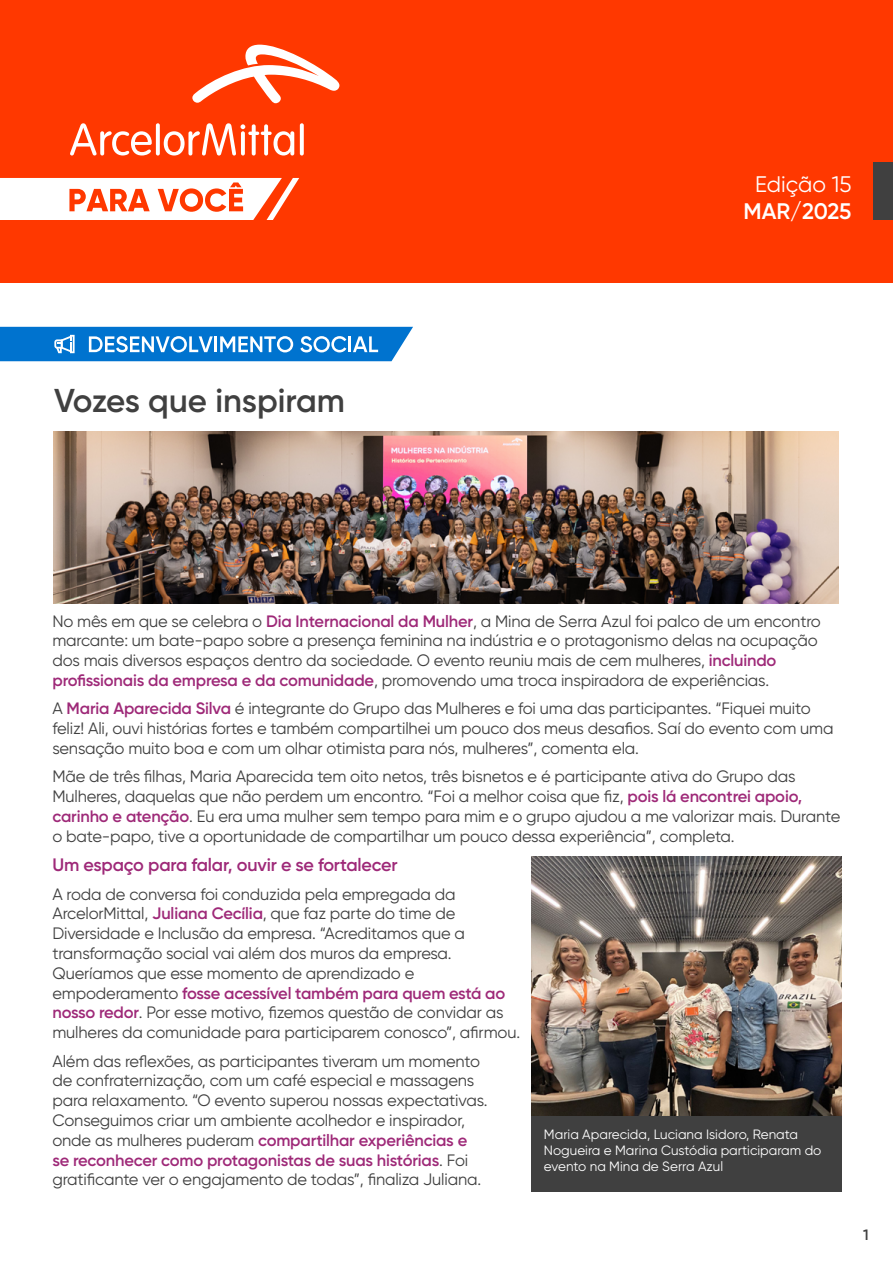
<style>
.page{position:relative;width:893px;height:1263px;background:#fff}
.page>*{position:absolute;margin:0;border:0;box-sizing:border-box;transform-origin:0 0}
.t1{font:600 33px "Gilroy";color:#404040}
.t2{font:22.5px "Gilroy";color:#fff}
.t3{font:600 22.5px "Gilroy";letter-spacing:-.01em;color:#fff}
.t4{font:600 18px "Gilroy";letter-spacing:-.01em;color:#9e2978}
.t5{font:16.5px/19.8px "Gilroy";letter-spacing:-.01em;color:#404040}
.t6{font:600 15px "Gilroy";color:#404040}
.t7{font:13.5px/16.2px "Gilroy";color:#fff}
.s1{font-weight:600;color:#9e2978}
</style>
<div class="page">
<div style="left:0;top:0;width:893px;height:283px;background:#ff3800"></div>
<div style="left:873px;top:162px;width:20px;height:58px;background:#404040"></div>
<svg style="left:0;top:178px;width:299px;height:42px"></svg>
<svg style="left:192px;top:45px;width:147px;height:58px"></svg>
<svg style="left:156px;top:123px;width:4px;height:32px"></svg>
<svg style="left:70px;top:123px;width:82px;height:32px"></svg>
<svg style="left:300px;top:123px;width:4px;height:32px"></svg>
<svg style="left:164px;top:123px;width:130px;height:33px"></svg>
<svg style="left:0;top:327px;width:413px;height:34px;background:#2b8ad7"></svg>
<img style="left:53px;top:432px;width:786px;height:172px">
<img style="left:531px;top:857px;width:311px;height:259px">
<div style="left:531px;top:1116px;width:311px;height:75px;background:#404040"></div>
<h1 class="t1" style="left:54px;top:380px;width:293px">Vozes que inspiram</h1>
<h2 class="t2" style="left:755px;top:171px;width:98px">Edição 15</h2>
<h2 class="t3" style="left:743px;top:198px;width:110px">MAR/2025</h2>
<p class="t5" style="left:52px;top:611px;width:770px">No mês em que se celebra o <span class="s1">Dia Internacional da Mulher</span>, a Mina de Serra Azul foi palco de um encontro marcante: um bate-papo sobre a presença feminina na indústria e o protagonismo delas na ocupação dos mais diversos espaços dentro da sociedade. O evento reuniu mais de cem mulheres, <span class="s1">incluindo profissionais da empresa e da comunidade</span>, promovendo uma troca inspiradora de experiências.</p>
<p class="t5" style="left:52px;top:698px;width:782px">A <span class="s1">Maria Aparecida Silva</span> é integrante do Grupo das Mulheres e foi uma das participantes. “Fiquei muito feliz! Ali, ouvi histórias fortes e também compartilhei um pouco dos meus desafios. Saí do evento com uma sensação muito boa e com um olhar otimista para nós, mulheres”, comenta ela.</p>
<p class="t5" style="left:52px;top:766px;width:789px">Mãe de três filhas, Maria Aparecida tem oito netos, três bisnetos e é participante ativa do Grupo das Mulheres, daquelas que não perdem um encontro. “Foi a melhor coisa que fiz, <span class="s1">pois lá encontrei apoio, carinho e atenção</span>. Eu era uma mulher sem tempo para mim e o grupo ajudou a me valorizar mais. Durante o bate-papo, tive a oportunidade de compartilhar um pouco dessa experiência”, completa.</p>
<p class="t4" style="left:52px;top:854px;width:347px">Um espaço para falar, ouvir e se fortalecer</p>
<p class="t5" style="left:52px;top:884px;width:469px">A roda de conversa foi conduzida pela empregada da ArcelorMittal, <span class="s1">Juliana Cecília</span>, que faz parte do time de Diversidade e Inclusão da empresa. “Acreditamos que a transformação social vai além dos muros da empresa.<br>Queríamos que esse momento de aprendizado e empoderamento <span class="s1">fosse acessível também para quem está ao nosso redor</span>. Por esse motivo, fizemos questão de convidar as mulheres da comunidade para participarem conosco”, afirmou.</p>
<p class="t5" style="left:52px;top:1051px;width:437px">Além das reflexões, as participantes tiveram um momento de confraternização, com um café especial e massagens para relaxamento. “O evento superou nossas expectativas.<br>Conseguimos criar um ambiente acolhedor e inspirador, onde as mulheres puderam <span class="s1">compartilhar experiências e se reconhecer como protagonistas de suas histórias</span>. Foi gratificante ver o engajamento de todas”, finaliza Juliana.</p>
<p class="t7" style="left:544px;top:1126px;width:279px">Maria Aparecida, Luciana Isidoro, Renata<br>Nogueira e Marina Custódia participaram do evento na Mina de Serra Azul</p>
<p class="t6" style="left:863px;top:1226px;width:7px">1</p>
</div>
